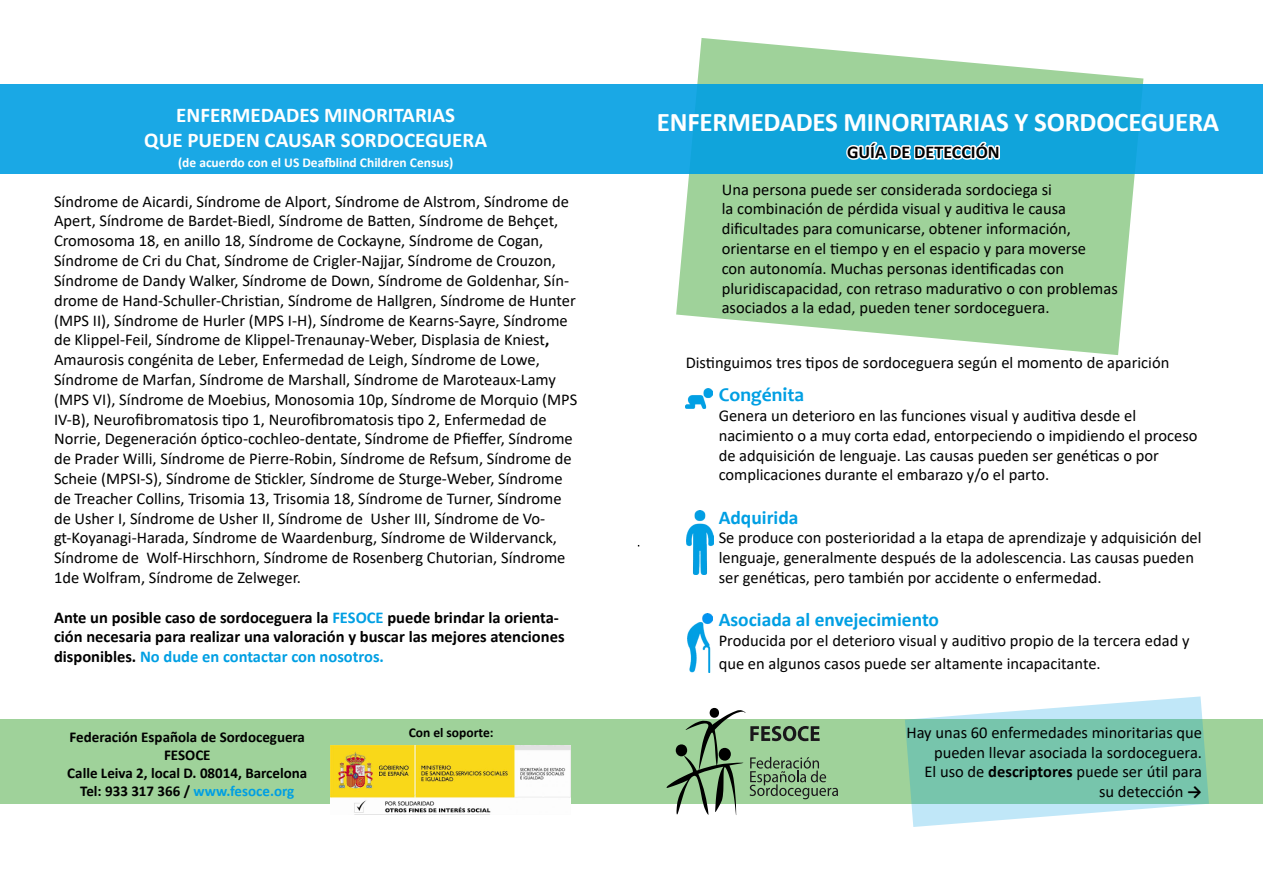
<style>
.page{position:relative;width:1263px;height:893px;background:#fff}
.page>*{position:absolute;margin:0;border:0;box-sizing:border-box;transform-origin:0 0}
.t1{font:700 27px "Calibri";letter-spacing:-.01em;color:#fff}
.t2{font:700 21px/25.2px "Calibri";color:#fff;text-align:center}
.t3{font:700 19.5px "Calibri";color:#009fe3}
.t4{font:700 19.5px "Candara";color:#009fe3}
.t5{font:700 18px "Calibri";color:#000}
.t6{font:16.5px/19.8px "Calibri";color:#000}
.t7{font:700 16.5px/19.8px "Calibri";color:#000}
.t8{font:700 15px/18px "Calibri";color:#000;text-align:center}
.t9{font:700 13.5px "Calibri";color:#fff}
.t10{font:700 13.5px "Calibri";color:#000}
.s1{font-weight:700}
.s2{color:#009fe3}
</style>
<div class="page">
<div style="left:0;top:720px;width:1263px;height:84px;background:#9fd29a"></div>
<svg style="left:905px;top:696px;width:304px;height:131px"></svg>
<svg style="left:676px;top:38px;width:467px;height:317px;fill:#9fd29a"></svg>
<div style="left:0;top:84px;width:1263px;height:90px;background:#1aa8e5"></div>
<svg style="left:666px;top:710px;width:172px;height:105px"></svg>
<div style="left:719px;top:748px;width:12px;height:13px;background:#000;border-radius:50%"></div>
<div style="left:676px;top:744px;width:11px;height:12px;background:#000;border-radius:50%"></div>
<div style="left:709px;top:708px;width:10px;height:10px;background:#000;border-radius:50%"></div>
<img style="left:686px;top:510px;width:27px;height:64px">
<img style="left:688px;top:614px;width:25px;height:58px">
<img style="left:686px;top:389px;width:27px;height:19px">
<img style="left:330px;top:745px;width:241px;height:68px">
<svg style="left:846px;top:141px;width:154px;height:19px"></svg>
<p class="t2" style="left:144px;top:102px;width:344px">ENFERMEDADES MINORITARIAS<br>QUE PUEDEN CAUSAR SORDOCEGUERA</p>
<p class="t9" style="left:178px;top:153px;width:277px">(de acuerdo con el US Deafblind Children Census)</p>
<p class="t6" style="left:54px;top:191px;width:525px">Síndrome de Aicardi, Síndrome de Alport, Síndrome de Alstrom, Síndrome de Apert, Síndrome de Bardet-Biedl, Síndrome de Batten, Síndrome de Behçet, Cromosoma 18, en anillo 18, Síndrome de Cockayne, Síndrome de Cogan, Síndrome de Cri du Chat, Síndrome de Crigler-Najjar, Síndrome de Crouzon, Síndrome de Dandy Walker, Síndrome de Down, Síndrome de Goldenhar, Sín&shy;drome de Hand-Schuller-Christian, Síndrome de Hallgren, Síndrome de Hunter (MPS II), Síndrome de Hurler (MPS I-H), Síndrome de Kearns-Sayre, Síndrome de Klippel-Feil, Síndrome de Klippel-Trenaunay-Weber, Displasia de Kniest<span class="s1">, </span>Amaurosis congénita de Leber, Enfermedad de Leigh, Síndrome de Lowe, Síndrome de Marfan, Síndrome de Marshall, Síndrome de Maroteaux-Lamy (MPS VI), Síndrome de Moebius, Monosomia 10p, Síndrome de Morquio (MPS IV-B), Neurofibromatosis tipo 1, Neurofibromatosis tipo 2, Enfermedad de Norrie, Degeneración óptico-cochleo-dentate, Síndrome de Pfieffer, Síndrome de Prader Willi, Síndrome de Pierre-Robin, Síndrome de Refsum, Síndrome de Scheie (MPSI-S), Síndrome de Stickler, Síndrome de Sturge-Weber, Síndrome de Treacher Collins, Trisomia 13, Trisomia 18, Síndrome de Turner, Síndrome de Usher I, Síndrome de Usher II, Síndrome de Usher III, Síndrome de Vo&shy;gt-Koyanagi-Harada, Síndrome de Waardenburg, Síndrome de Wildervanck, Síndrome de Wolf-Hirschhorn, Síndrome de Rosenberg Chutorian, Síndrome 1de Wolfram, Síndrome de Zelweger.</p>
<p class="t7" style="left:54px;top:607px;width:512px">Ante un posible caso de sordoceguera la <span class="s2">FESOCE</span> puede brindar la orienta&shy;ción necesaria para realizar una valoración y buscar las mejores atenciones disponibles. <span class="s2">No dude en contactar con nosotros.</span></p>
<p class="t8" style="left:67px;top:727px;width:241px">Federación Española de Sordoceguera<br>FESOCE<br>Calle Leiva 2, local D. 08014, Barcelona<br>Tel: 933 317 366 / <span class="s2">www.fesoce.org</span></p>
<p class="t10" style="left:409px;top:723px;width:86px">Con el soporte:</p>
<h1 class="t1" style="left:657px;top:103px;width:564px">ENFERMEDADES MINORITARIAS Y SORDOCEGUERA</h1>
<p class="t5" style="left:847px;top:139px;width:154px">GUÍA DE DETECCIÓN</p>
<p class="t6" style="left:722px;top:179px;width:397px">Una persona puede ser considerada sordociega si<br>la combinación de pérdida visual y auditiva le causa dificultades para comunicarse, obtener información, orientarse en el tiempo y en el espacio y para moverse<br>con autonomía. Muchas personas identificadas con pluridiscapacidad, con retraso madurativo o con problemas asociados a la edad, pueden tener sordoceguera.</p>
<p class="t6" style="left:686px;top:352px;width:485px">Distinguimos tres tipos de sordoceguera según el momento de aparición</p>
<p class="t4" style="left:719px;top:383px;width:87px">Congénita</p>
<p class="t6" style="left:719px;top:405px;width:480px">Genera un deterioro en las funciones visual y auditiva desde el nacimiento o a muy corta edad, entorpeciendo o impidiendo el proceso de adquisición de lenguaje. Las causas pueden ser genéticas o por complicaciones durante el embarazo y/o el parto.</p>
<p class="t3" style="left:719px;top:503px;width:81px">Adquirida</p>
<p class="t6" style="left:719px;top:527px;width:484px">Se produce con posterioridad a la etapa de aprendizaje y adquisición del lenguaje, generalmente después de la adolescencia. Las causas pueden ser genéticas, pero también por accidente o enfermedad.</p>
<p class="t3" style="left:719px;top:606px;width:222px">Asociada al envejecimiento</p>
<p class="t6" style="left:719px;top:628px;width:472px;line-height:23.4px">Producida por el deterioro visual y auditivo propio de la tercera edad y que en algunos casos puede ser altamente incapacitante.</p>
<p class="t6" style="left:906px;top:722px;width:297px;text-align:right">Hay unas 60 enfermedades minoritarias que pueden llevar asociada la sordoceguera.<br>El uso de <span class="s1">descriptores</span> puede ser útil para su detección <span class="s1">→</span></p>
</div>
